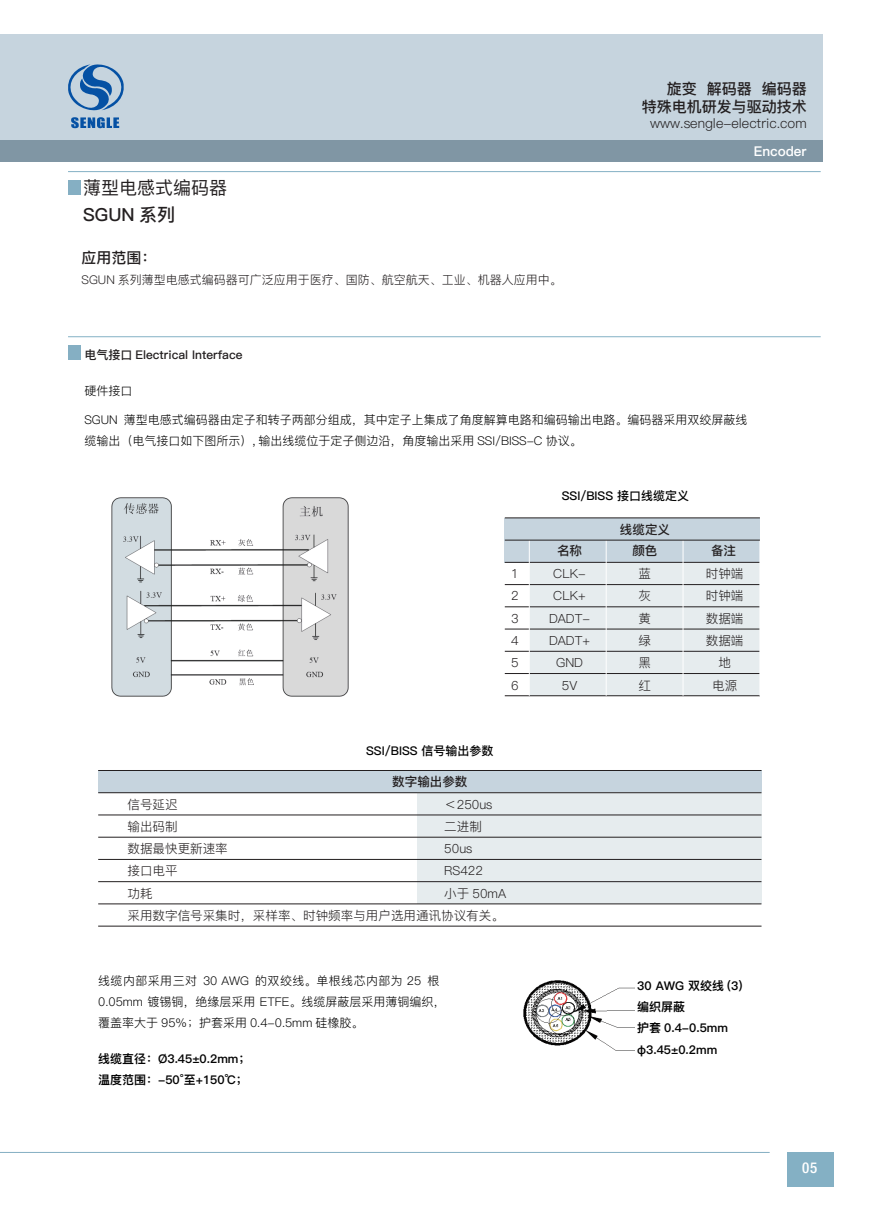
<style>
.page{position:relative;width:893px;height:1229px;background:#fff}
.page>*{position:absolute;margin:0;border:0;box-sizing:border-box;transform-origin:0 0}
.t1{font:18px "Ping Fang SC Medium";color:#231f20}
.t2{font:18px "Ping Fang SC Bold";color:#231f20}
.t3{font:15px/18px "Ping Fang SC Bold";color:#231f20;text-align:right}
.t4{font:500 condensed 15px "Helvetica Neue LT Pro";color:#fff}
.t5{font:13.5px "Ping Fang SC Regular";color:#231f20}
.t6{font:13.5px "Ping Fang SC Heavy";color:#fff}
.t7{font:12.6px/22.2px "Ping Fang SC Regular";color:#231f20}
.t8{font:12.6px/21.5px "Ping Fang SC Bold";color:#231f20;text-align:center}
.t9{font:12px/21.3px "Ping Fang SC Regular";color:#030303}
.t10{font:12px/21.3px "Ping Fang SC Heavy";color:#030303}
.t11{font:12px "Ping Fang SC Regular";color:#231f20}
.t12{font:12px "Ping Fang SC Bold";color:#030303}
.t13{font:12px "Ping Fang SC Bold";color:#231f20}
</style>
<div class="page">
<hr style="left:0;top:1152px;width:770px;height:1px;background:#85afc3">
<div style="left:787px;top:1152px;width:46px;height:34px;background:#84b0c4"></div>
<div style="left:0;top:34px;width:823px;height:106px;background:#c6d4de"></div>
<div style="left:0;top:140px;width:823px;height:22px;background:#8096a4"></div>
<svg style="left:68px;top:64px;width:56px;height:47px"></svg>
<svg style="left:71px;top:117px;width:48px;height:11px"></svg>
<hr style="left:68px;top:171px;width:753px;height:1px;background:#84b1c5">
<div style="left:68px;top:180px;width:13px;height:15px;background:#85afc3"></div>
<div style="left:98px;top:770px;width:663px;height:23px;background:#c6d4de"></div>
<div style="left:417px;top:793px;width:344px;height:22px;background:#e6ecee"></div>
<hr style="left:98px;top:792px;width:663px;height:1px;background:#231f20">
<div style="left:417px;top:815px;width:344px;height:22px;background:#e6ecee"></div>
<hr style="left:98px;top:814px;width:663px;height:1px;background:#231f20">
<div style="left:417px;top:837px;width:344px;height:22px;background:#e6ecee"></div>
<hr style="left:98px;top:837px;width:663px;height:1px;background:#231f20">
<div style="left:505px;top:540px;width:255px;height:22px;background:#c6d4de"></div>
<div style="left:530px;top:562px;width:230px;height:23px;background:#e6ecee"></div>
<hr style="left:505px;top:562px;width:255px;height:1px;background:#231f20">
<div style="left:530px;top:585px;width:230px;height:22px;background:#e6ecee"></div>
<hr style="left:505px;top:584px;width:255px;height:1px;background:#231f20">
<div style="left:530px;top:607px;width:230px;height:22px;background:#e6ecee"></div>
<hr style="left:505px;top:606px;width:255px;height:1px;background:#231f20">
<div style="left:505px;top:518px;width:255px;height:22px;background:#c6d4de"></div>
<div style="left:530px;top:629px;width:230px;height:22px;background:#e6ecee"></div>
<hr style="left:505px;top:629px;width:255px;height:1px;background:#231f20">
<div style="left:530px;top:651px;width:230px;height:22px;background:#e6ecee"></div>
<hr style="left:505px;top:651px;width:255px;height:1px;background:#231f20">
<div style="left:530px;top:673px;width:230px;height:23px;background:#e6ecee"></div>
<hr style="left:505px;top:673px;width:255px;height:1px;background:#231f20">
<hr style="left:98px;top:770px;width:663px;height:1px;background:#231f20">
<div style="left:417px;top:859px;width:344px;height:23px;background:#e6ecee"></div>
<hr style="left:98px;top:859px;width:663px;height:1px;background:#231f20">
<div style="left:417px;top:882px;width:344px;height:22px;background:#e6ecee"></div>
<hr style="left:98px;top:881px;width:663px;height:1px;background:#231f20">
<hr style="left:98px;top:903px;width:663px;height:1px;background:#231f20">
<hr style="left:98px;top:926px;width:663px;height:1px;background:#231f20">
<hr style="left:505px;top:517px;width:255px;height:1px;background:#231f20">
<hr style="left:505px;top:695px;width:255px;height:1px;background:#231f20">
<img style="left:111px;top:497px;width:238px;height:200px">
<hr style="left:529px;top:540px;width:1px;height:156px;background:#fff">
<hr style="left:606px;top:540px;width:1px;height:156px;background:#fff">
<hr style="left:683px;top:540px;width:1px;height:156px;background:#fff">
<hr style="left:759px;top:540px;width:1px;height:156px;background:#fff">
<hr style="left:505px;top:540px;width:255px;height:1px;background:#231f20">
<img style="left:523px;top:980px;width:111px;height:71px">
<hr style="left:68px;top:336px;width:753px;height:1px;background:#84b1c5">
<div style="left:68px;top:345px;width:13px;height:15px;background:#85afc3"></div>
<p class="t3" style="left:642px;top:80px;width:166px">旋变 解码器 编码器<br>特殊电机研发与驱动技术</p>
<p class="t5" style="left:650px;top:115px;width:158px">www.sengle-electric.com</p>
<h1 class="t1" style="left:83px;top:177px;width:146px">薄型电感式编码器</h1>
<h1 class="t2" style="left:83px;top:204px;width:93px">SGUN 系列</h1>
<p class="t3" style="left:82px;top:249px;width:77px">应用范围：</p>
<p class="t11" style="left:82px;top:273px;width:482px">SGUN 系列薄型电感式编码器可广泛应用于医疗、国防、航空航天、工业、机器人应用中。</p>
<p class="t13" style="left:84px;top:348px;width:160px">电气接口 Electrical Interface</p>
<p class="t6" style="left:754px;top:143px;width:55px">Encoder</p>
<p class="t9" style="left:84px;top:380px;width:49px">硬件接口</p>
<p class="t9" style="left:84px;top:409px;width:665px">SGUN 薄型电感式编码器由定子和转子两部分组成，其中定子上集成了角度解算电路和编码输出电路。编码器采用双绞屏蔽线缆输出（电气接口如下图所示）, 输出线缆位于定子侧边沿，角度输出采用 SSI/BISS-C 协议。</p>
<p class="t7" style="left:511px;top:563px;width:9px;text-align:justify">1<br>2<br>3<br>4<br>5<br>6</p>
<p class="t12" style="left:366px;top:743px;width:129px">SSI/BISS 信号输出参数</p>
<p class="t8" style="left:392px;top:771px;width:77px">数字输出参数</p>
<p class="t7" style="left:127px;top:793px;width:378px">信号延迟<br>输出码制<br>数据最快更新速率<br>接口电平<br>功耗<br>采用数字信号采集时，采样率、时钟频率与用户选用通讯协议有关。</p>
<p class="t7" style="left:444px;top:793px;width:63px">＜250us二进制<br>50us<br>RS422<br>小于 50mA</p>
<p class="t9" style="left:98px;top:969px;width:349px">线缆内部采用三对 30 AWG 的双绞线。单根线芯内部为 25 根<br>0.05mm 镀锡铜，绝缘层采用 ETFE。线缆屏蔽层采用薄铜编织，覆盖率大于 95%；护套采用 0.4-0.5mm 硅橡胶。</p>
<p class="t10" style="left:98px;top:1048px;width:154px">线缆直径：Ø3.45±0.2mm；温度范围：-50°至+150℃；</p>
<p class="t12" style="left:562px;top:488px;width:129px">SSI/BISS 接口线缆定义</p>
<p class="t8" style="left:557px;top:540px;width:27px">名称</p>
<p class="t8" style="left:620px;top:519px;width:52px">线缆定义颜色</p>
<p class="t8" style="left:711px;top:540px;width:27px">备注</p>
<p class="t7" style="left:549px;top:563px;width:42px;text-align:center">CLK-<br>CLK+<br>DADT-<br>DADT+<br>GND<br>5V</p>
<p class="t7" style="left:638px;top:563px;width:14px;text-align:justify">蓝灰黄绿黑红</p>
<p class="t7" style="left:706px;top:563px;width:39px;text-align:center">时钟端时钟端数据端数据端地<br>电源</p>
<p class="t10" style="left:637px;top:975px;width:107px">30 AWG 双绞线 (3)编织屏蔽<br>护套 0.4-0.5mm φ3.45±0.2mm</p>
<p class="t4" style="left:802px;top:1159px;width:17px">05</p>
</div>
